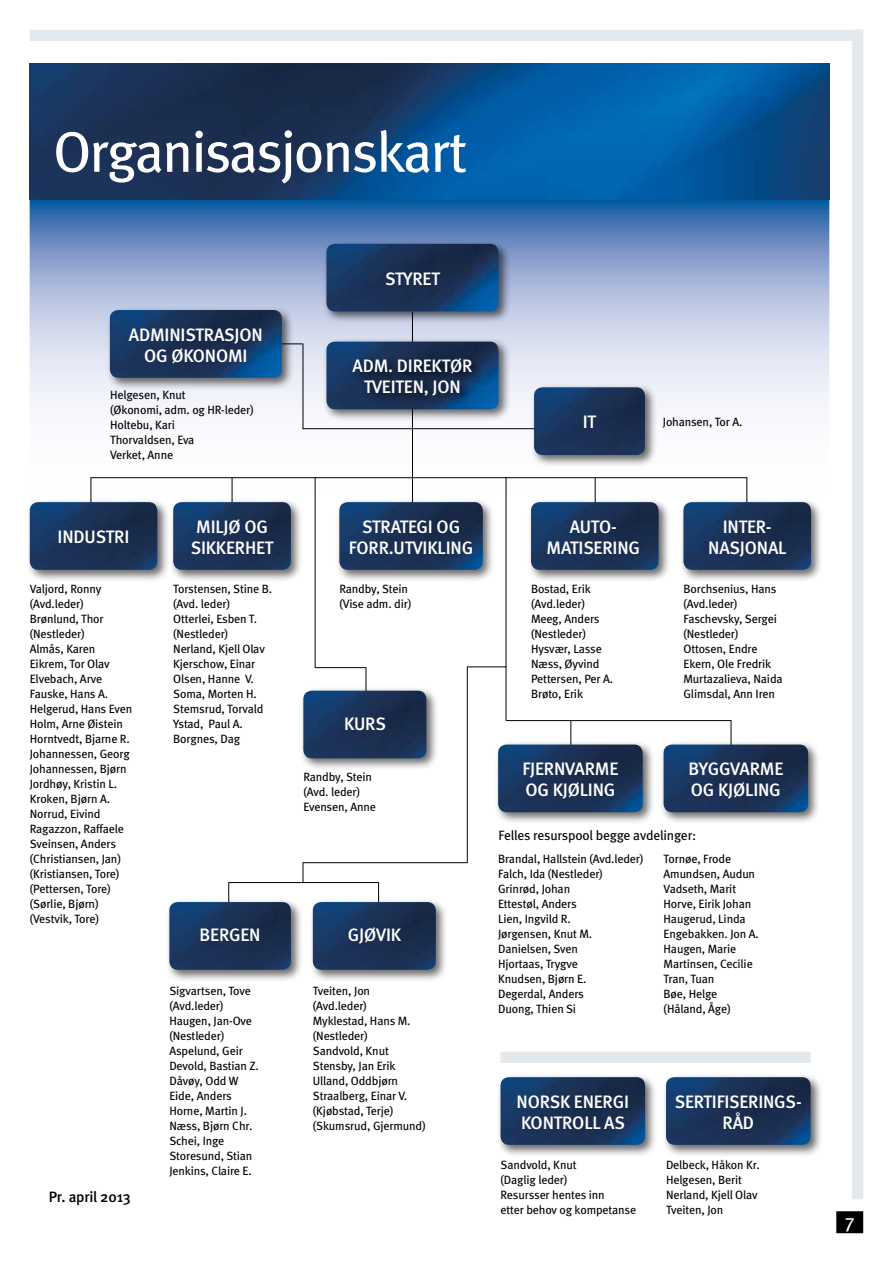
<style>
.page{position:relative;width:893px;height:1263px;background:#fff}
.page>*{position:absolute;margin:0;border:0;box-sizing:border-box;transform-origin:0 0}
.t1{font:57px "Meta";letter-spacing:-.035em;color:#fff}
.t2{font:19.5px "Meta";color:#fff}
.t3{font:500 18px/21px "Meta";letter-spacing:-.01em;color:#fff;text-align:center}
.t4{font:500 15px "Meta";letter-spacing:-.01em;color:#000}
.t5{font:13.5px "Meta";letter-spacing:-.015em;color:#000}
.t6{font:12px/15px "Meta";letter-spacing:-.01em;color:#000}
</style>
<div class="page">
<svg style="left:32px;top:200px;width:795px;height:417px"></svg>
<svg style="left:228px;top:883px;width:1px;height:15px"></svg>
<svg style="left:378px;top:883px;width:1px;height:15px"></svg>
<svg style="left:746px;top:478px;width:1px;height:20px"></svg>
<svg style="left:595px;top:478px;width:1px;height:20px"></svg>
<svg style="left:232px;top:478px;width:1px;height:20px"></svg>
<svg style="left:91px;top:478px;width:1px;height:20px"></svg>
<hr style="left:506px;top:720px;width:225px;height:1px;background:#000">
<svg style="left:570px;top:721px;width:1px;height:19px"></svg>
<svg style="left:731px;top:720px;width:1px;height:20px"></svg>
<svg style="left:366px;top:667px;width:1px;height:20px"></svg>
<hr style="left:412px;top:311px;width:1px;height:199px;background:#000">
<hr style="left:303px;top:428px;width:240px;height:1px;background:#000">
<img style="left:30px;top:64px;width:799px;height:135px">
<div style="left:836px;top:1211px;width:27px;height:22px;background:#000;border:2px solid #000"></div>
<div style="left:322px;top:240px;width:189px;height:84px;background:#000;opacity:.6"></div>
<img style="left:326px;top:244px;width:172px;height:67px">
<div style="left:852px;top:30px;width:11px;height:1169px;background:#e3e9ec"></div>
<div style="left:322px;top:338px;width:189px;height:84px;background:#000;opacity:.6"></div>
<img style="left:326px;top:342px;width:172px;height:67px">
<div style="left:349px;top:356px;width:134px;height:52px;background:#000;opacity:.7"></div>
<div style="left:106px;top:306px;width:188px;height:84px;background:#000;opacity:.6"></div>
<img style="left:110px;top:310px;width:172px;height:68px">
<div style="left:530px;top:383px;width:127px;height:85px;background:#000;opacity:.6"></div>
<img style="left:534px;top:387px;width:111px;height:68px">
<div style="left:26px;top:498px;width:144px;height:84px;background:#000;opacity:.6"></div>
<img style="left:30px;top:502px;width:127px;height:68px">
<div style="left:169px;top:498px;width:134px;height:84px;background:#000;opacity:.6"></div>
<img style="left:173px;top:502px;width:118px;height:68px">
<div style="left:335px;top:498px;width:160px;height:84px;background:#000;opacity:.6"></div>
<img style="left:339px;top:502px;width:144px;height:68px">
<div style="left:527px;top:498px;width:144px;height:84px;background:#000;opacity:.6"></div>
<img style="left:531px;top:502px;width:128px;height:68px">
<div style="left:679px;top:498px;width:145px;height:84px;background:#000;opacity:.6"></div>
<img style="left:683px;top:502px;width:128px;height:68px">
<div style="left:165px;top:898px;width:139px;height:84px;background:#000;opacity:.6"></div>
<img style="left:169px;top:902px;width:122px;height:68px">
<div style="left:309px;top:898px;width:139px;height:84px;background:#000;opacity:.6"></div>
<img style="left:313px;top:902px;width:123px;height:68px">
<div style="left:299px;top:687px;width:140px;height:84px;background:#000;opacity:.6"></div>
<img style="left:303px;top:691px;width:123px;height:67px">
<div style="left:494px;top:740px;width:161px;height:85px;background:#000;opacity:.6"></div>
<img style="left:498px;top:744px;width:145px;height:68px">
<div style="left:660px;top:740px;width:160px;height:85px;background:#000;opacity:.6"></div>
<img style="left:664px;top:744px;width:144px;height:68px">
<div style="left:496px;top:1073px;width:161px;height:84px;background:#000;opacity:.6"></div>
<img style="left:500px;top:1077px;width:145px;height:68px">
<div style="left:662px;top:1073px;width:161px;height:84px;background:#000;opacity:.6"></div>
<img style="left:666px;top:1077px;width:145px;height:68px">
<hr style="left:91px;top:477px;width:656px;height:1px;background:#000">
<hr style="left:506px;top:477px;width:1px;height:244px;background:#000">
<hr style="left:315px;top:477px;width:1px;height:190px;background:#000">
<hr style="left:303px;top:343px;width:1px;height:86px;background:#000">
<svg style="left:282px;top:343px;width:21px;height:1px"></svg>
<div style="left:500px;top:1052px;width:311px;height:11px;background:#e3e9ec"></div>
<div style="left:30px;top:30px;width:833px;height:11px;background:#e3e9ec"></div>
<hr style="left:315px;top:667px;width:51px;height:1px;background:#000">
<hr style="left:467px;top:666px;width:39px;height:1px;background:#000">
<hr style="left:467px;top:667px;width:1px;height:196px;background:#000">
<hr style="left:228px;top:882px;width:151px;height:1px;background:#000">
<hr style="left:303px;top:862px;width:165px;height:1px;background:#000">
<svg style="left:303px;top:863px;width:1px;height:19px"></svg>
<h1 class="t1" style="left:53px;top:116px;width:416px">Organisasjonskart</h1>
<h3 class="t3" style="left:129px;top:324px;width:136px">ADMINISTRASJON<br>OG ØKONOMI</h3>
<p class="t6" style="left:110px;top:387px;width:145px">Helgesen, Knut<br>(Økonomi, adm. og HR-leder)<br>Holtebu, Kari<br>Thorvaldsen, Eva<br>Verket, Anne</p>
<h3 class="t3" style="left:385px;top:269px;width:56px">STYRET</h3>
<h3 class="t3" style="left:352px;top:356px;width:121px">ADM. DIREKTØR<br>TVEITEN, JON</h3>
<h3 class="t3" style="left:583px;top:411px;width:15px">IT</h3>
<p class="t6" style="left:663px;top:414px;width:81px">Johansen, Tor A.</p>
<h3 class="t3" style="left:58px;top:526px;width:73px">INDUSTRI</h3>
<h3 class="t3" style="left:191px;top:517px;width:84px">MILJØ OG<br>SIKKERHET</h3>
<h3 class="t3" style="left:349px;top:517px;width:126px">STRATEGI OG<br>FORR.UTVIKLING</h3>
<h3 class="t3" style="left:547px;top:517px;width:95px">AUTO-<br>MATISERING</h3>
<h3 class="t3" style="left:708px;top:517px;width:80px">INTER-<br>NASJONAL</h3>
<p class="t6" style="left:30px;top:581px;width:104px">Valjord, Ronny (Avd.leder)<br>Brønlund, Thor (Nestleder)<br>Almås, Karen<br>Eikrem, Tor Olav<br>Elvebach, Arve<br>Fauske, Hans A.<br>Helgerud, Hans Even<br>Holm, Arne Øistein<br>Horntvedt, Bjarne R.<br>Johannessen, Georg<br>Johannessen, Bjørn<br>Jordhøy, Kristin L.<br>Kroken, Bjørn A.<br>Norrud, Eivind<br>Ragazzon, Raffaele<br>Sveinsen, Anders (Christiansen, Jan) (Kristiansen, Tore) (Pettersen, Tore) (Sørlie, Bjørn) (Vestvik, Tore)</p>
<p class="t6" style="left:173px;top:581px;width:101px">Torstensen, Stine B. (Avd. leder)<br>Otterlei, Esben T. (Nestleder)<br>Nerland, Kjell Olav<br>Kjerschow, Einar<br>Olsen, Hanne V.<br>Soma, Morten H.<br>Stemsrud, Torvald<br>Ystad, Paul A.<br>Borgnes, Dag</p>
<p class="t6" style="left:339px;top:581px;width:73px">Randby, Stein (Vise adm. dir)</p>
<p class="t6" style="left:531px;top:581px;width:84px">Bostad, Erik (Avd.leder)<br>Meeg, Anders (Nestleder)<br>Hysvær, Lasse<br>Næss, Øyvind<br>Pettersen, Per A.<br>Brøto, Erik</p>
<p class="t6" style="left:683px;top:581px;width:101px">Borchsenius, Hans (Avd.leder)<br>Faschevsky, Sergei (Nestleder)<br>Ottosen, Endre<br>Ekern, Ole Fredrik<br>Murtazalieva, Naida<br>Glimsdal, Ann Iren</p>
<h3 class="t3" style="left:344px;top:714px;width:43px">KURS</h3>
<h3 class="t3" style="left:523px;top:759px;width:97px;text-align:left">FJERNVARME<br>OG KJØLING</h3>
<h3 class="t3" style="left:689px;top:759px;width:96px;text-align:left">BYGGVARME<br>OG KJØLING</h3>
<p class="t6" style="left:303px;top:769px;width:74px">Randby, Stein (Avd. leder)<br>Evensen, Anne</p>
<p class="t5" style="left:498px;top:827px;width:199px">Felles resurspool begge avdelinger:</p>
<p class="t6" style="left:498px;top:851px;width:147px">Brandal, Hallstein (Avd.leder)<br>Falch, Ida (Nestleder)<br>Grinrød, Johan<br>Ettestøl, Anders<br>Lien, Ingvild R.<br>Jørgensen, Knut M.<br>Danielsen, Sven<br>Hjortaas, Trygve<br>Knudsen, Bjørn E.<br>Degerdal, Anders<br>Duong, Thien Si</p>
<p class="t6" style="left:664px;top:851px;width:97px">Tornøe, Frode<br>Amundsen, Audun<br>Vadseth, Marit<br>Horve, Eirik Johan<br>Haugerud, Linda<br>Engebakken. Jon A.<br>Haugen, Marie<br>Martinsen, Cecilie<br>Tran, Tuan<br>Bøe, Helge (Håland, Åge)</p>
<h3 class="t3" style="left:200px;top:925px;width:63px">BERGEN</h3>
<h3 class="t3" style="left:348px;top:925px;width:55px">GJØVIK</h3>
<p class="t6" style="left:169px;top:983px;width:91px">Sigvartsen, Tove (Avd.leder)<br>Haugen, Jan-Ove (Nestleder)<br>Aspelund, Geir<br>Devold, Bastian Z.<br>Dåvøy, Odd W<br>Eide, Anders<br>Horne, Martin J.<br>Næss, Bjørn Chr.<br>Schei, Inge<br>Storesund, Stian<br>Jenkins, Claire E.</p>
<p class="t6" style="left:313px;top:983px;width:114px">Tveiten, Jon (Avd.leder)<br>Myklestad, Hans M. (Nestleder)<br>Sandvold, Knut<br>Stensby, Jan Erik<br>Ulland, Oddbjørn<br>Straalberg, Einar V. (Kjøbstad, Terje) (Skumsrud, Gjermund)</p>
<h3 class="t3" style="left:517px;top:1091px;width:114px;text-align:left">NORSK ENERGI<br>KONTROLL AS</h3>
<h3 class="t3" style="left:675px;top:1091px;width:127px">SERTIFISERINGS-<br>RÅD</h3>
<p class="t6" style="left:500px;top:1157px;width:137px">Sandvold, Knut<br>(Daglig leder)<br>Resursser hentes inn<br>etter behov og kompetanse</p>
<p class="t6" style="left:666px;top:1157px;width:95px">Delbeck, Håkon Kr.<br>Helgesen, Berit<br>Nerland, Kjell Olav<br>Tveiten, Jon</p>
<p class="t4" style="left:49px;top:1188px;width:83px">Pr. april 2013</p>
<h2 class="t2" style="left:845px;top:1208px;width:11px">7</h2>
</div>
